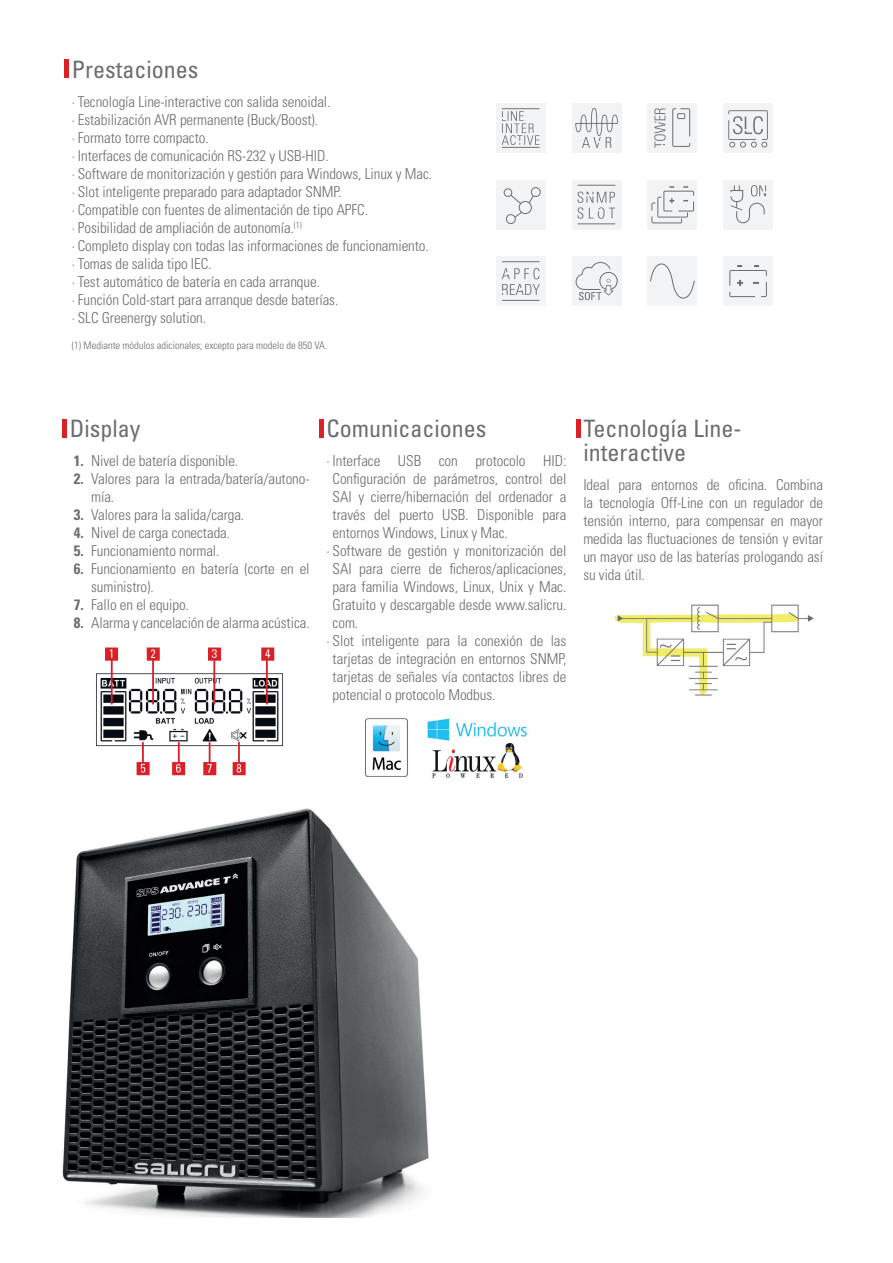
<style>
.page{position:relative;width:893px;height:1263px;background:#fff}
.page>*{position:absolute;margin:0;border:0;box-sizing:border-box;transform-origin:0 0}
.t1{font:condensed 24px/24px "Univers LT Std";color:#6c6d70}
.t2{font:300 condensed 15px/18px "Univers LT Std";letter-spacing:-.005em;color:#6c6d70}
.t3{font:300 condensed 10.5px "Univers LT Std";color:#6c6d70}
.s1{font-weight:700}
</style>
<div class="page">
<hr style="left:63px;top:420px;width:4px;height:18px;background:#da2128">
<img style="left:96px;top:647px;width:187px;height:129px">
<div style="left:319px;top:420px;width:5px;height:18px;background:#da2128"></div>
<img style="left:365px;top:718px;width:162px;height:61px">
<hr style="left:576px;top:420px;width:4px;height:18px;background:#da2128">
<img style="left:614px;top:604px;width:200px;height:92px">
<img style="left:62px;top:808px;width:367px;height:409px">
<hr style="left:65px;top:60px;width:4px;height:18px;background:#da2128">
<div style="left:496px;top:103px;width:49px;height:50px;background:#f2f3f4"></div>
<svg style="left:502px;top:108px;width:38px;height:40px"></svg>
<div style="left:572px;top:103px;width:49px;height:50px;background:#f2f3f4"></div>
<svg style="left:575px;top:108px;width:43px;height:40px"></svg>
<div style="left:647px;top:103px;width:50px;height:50px;background:#f2f3f4"></div>
<svg style="left:672px;top:108px;width:18px;height:39px"></svg>
<svg style="left:654px;top:108px;width:12px;height:40px"></svg>
<div style="left:723px;top:103px;width:50px;height:50px;background:#f2f3f4"></div>
<svg style="left:728px;top:110px;width:40px;height:38px"></svg>
<div style="left:496px;top:180px;width:49px;height:49px;background:#f2f3f4"></div>
<svg style="left:504px;top:187px;width:37px;height:37px"></svg>
<div style="left:572px;top:180px;width:49px;height:49px;background:#f2f3f4"></div>
<svg style="left:577px;top:185px;width:38px;height:39px"></svg>
<div style="left:647px;top:180px;width:50px;height:49px;background:#f2f3f4"></div>
<svg style="left:651px;top:186px;width:43px;height:37px"></svg>
<div style="left:723px;top:180px;width:50px;height:49px;background:#f2f3f4"></div>
<svg style="left:730px;top:185px;width:36px;height:38px"></svg>
<div style="left:496px;top:256px;width:49px;height:50px;background:#f2f3f4"></div>
<svg style="left:502px;top:261px;width:38px;height:40px"></svg>
<div style="left:572px;top:256px;width:49px;height:50px;background:#f2f3f4"></div>
<svg style="left:576px;top:262px;width:42px;height:38px"></svg>
<div style="left:647px;top:256px;width:50px;height:50px;background:#f2f3f4"></div>
<svg style="left:650px;top:263px;width:45px;height:36px"></svg>
<div style="left:723px;top:256px;width:50px;height:50px;background:#f2f3f4"></div>
<svg style="left:729px;top:265px;width:38px;height:32px"></svg>
<h1 class="t1" style="left:72px;top:57px;width:128px">Prestaciones</h1>
<p class="t2" style="left:72px;top:93px;width:362px">∙ Tecnología Line-interactive con salida senoidal.<br>∙ Estabilización AVR permanente (Buck/Boost).<br>∙ Formato torre compacto.<br>∙ Interfaces de comunicación RS-232 y USB-HID.<br>∙ Software de monitorización y gestión para Windows, Linux y Mac. ∙ Slot inteligente preparado para adaptador SNMP.<br>∙ Compatible con fuentes de alimentación de tipo APFC.<br>∙ Posibilidad de ampliación de autonomía.<sup>(1)<br></sup>∙ Completo display con todas las informaciones de funcionamiento. ∙ Tomas de salida tipo IEC.<br>∙ Test automático de batería en cada arranque.<br>∙ Función Cold-start para arranque desde baterías.<br>∙ SLC Greenergy solution.</p>
<p class="t3" style="left:72px;top:339px;width:257px">(1) Mediante módulos adicionales; excepto para modelo de 850 VA.</p>
<h1 class="t1" style="left:70px;top:416px;width:72px">Display</h1>
<p class="t2" style="left:74px;top:452px;width:166px"><span class="s1">1.</span> Nivel de batería disponible.</p>
<p class="t2" style="left:91px;top:470px;width:220px;text-indent:-17px"><span class="s1">2.</span> Valores para la entrada/batería/autono&shy;mía.</p>
<p class="t2" style="left:74px;top:506px;width:172px"><span class="s1">3.</span> Valores para la salida/carga.</p>
<p class="t2" style="left:74px;top:524px;width:158px"><span class="s1">4.</span> Nivel de carga conectada.</p>
<p class="t2" style="left:74px;top:542px;width:147px"><span class="s1">5.</span> Funcionamiento normal.</p>
<p class="t2" style="left:91px;top:560px;width:220px;text-indent:-17px"><span class="s1">6.</span> Funcionamiento en batería (corte en el suministro).</p>
<p class="t2" style="left:74px;top:596px;width:116px"><span class="s1">7.</span> Fallo en el equipo.</p>
<p class="t2" style="left:74px;top:614px;width:237px"><span class="s1">8.</span> Alarma y cancelación de alarma acústica.</p>
<h1 class="t1" style="left:327px;top:416px;width:161px">Comunicaciones</h1>
<p class="t2" style="left:327px;top:452px;width:241px">∙ Interface USB con protocolo HID:</p>
<p class="t2" style="left:333px;top:470px;width:235px">Configuración de parámetros, control del</p>
<p class="t2" style="left:333px;top:488px;width:235px">SAI y cierre/hibernación del ordenador a</p>
<p class="t2" style="left:333px;top:506px;width:235px">través del puerto USB. Disponible para</p>
<p class="t2" style="left:333px;top:524px;width:177px">entornos Windows, Linux y Mac.</p>
<p class="t2" style="left:327px;top:542px;width:241px">∙ Software de gestión y monitorización del</p>
<p class="t2" style="left:333px;top:560px;width:235px">SAI para cierre de ficheros/aplicaciones,</p>
<p class="t2" style="left:333px;top:578px;width:235px">para familia Windows, Linux, Unix y Mac.</p>
<p class="t2" style="left:333px;top:596px;width:235px">Gratuito y descargable desde www.salicru.</p>
<p class="t2" style="left:333px;top:614px;width:27px">com.</p>
<p class="t2" style="left:327px;top:632px;width:241px">∙ Slot inteligente para la conexión de las</p>
<p class="t2" style="left:333px;top:650px;width:235px">tarjetas de integración en entornos SNMP,</p>
<p class="t2" style="left:333px;top:668px;width:235px">tarjetas de señales vía contactos libres de</p>
<p class="t2" style="left:333px;top:686px;width:164px">potencial o protocolo Modbus.</p>
<h1 class="t1" style="left:583px;top:416px;width:160px">Tecnología Line&shy;interactive</h1>
<p class="t2" style="left:583px;top:476px;width:241px;text-align:justify">Ideal para entornos de oficina. Combina la tecnología Off-Line con un regulador de tensión interno, para compensar en mayor medida las fluctuaciones de tensión y evitar un mayor uso de las baterías prologando así su vida útil.</p>
</div>
